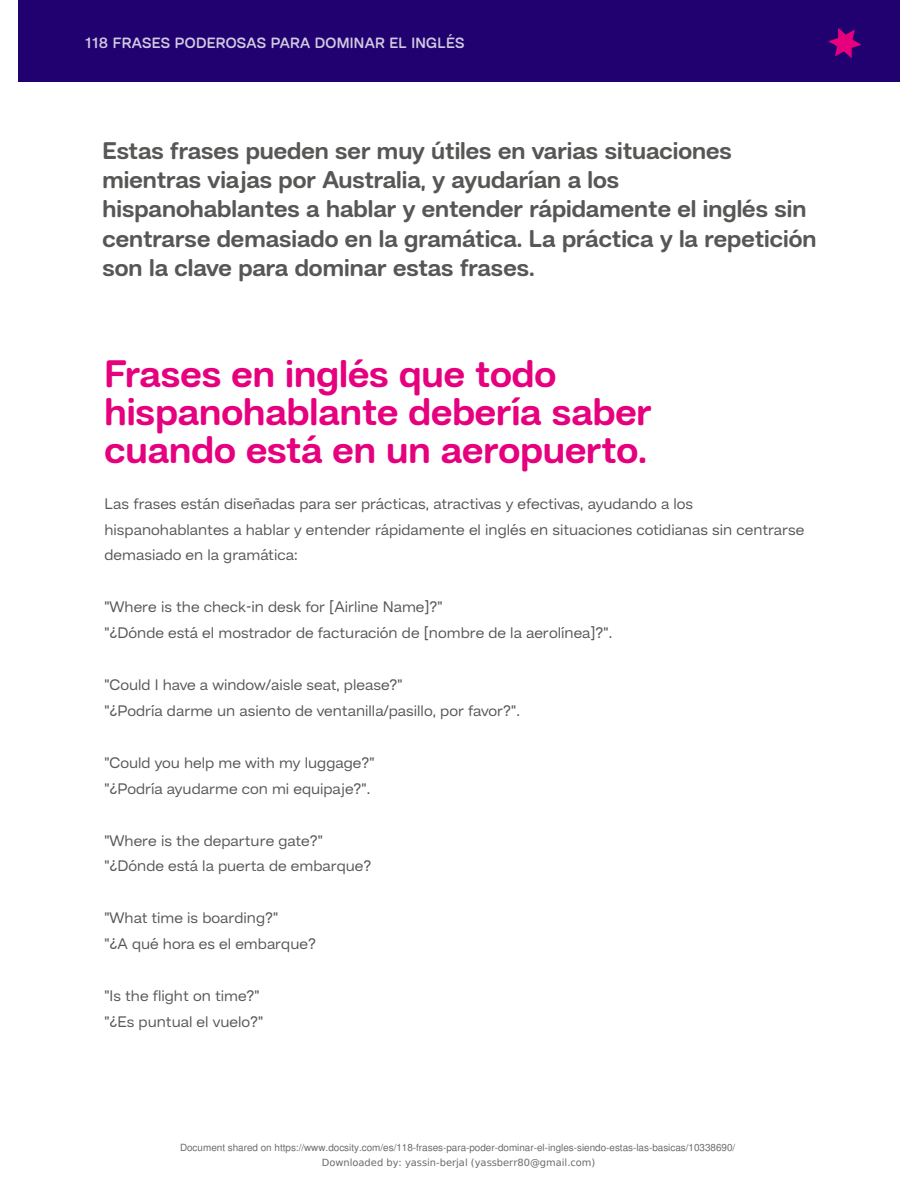
<style>
.page{position:relative;width:918px;height:1188px;background:#fff}
.page>*{position:absolute;margin:0;border:0;box-sizing:border-box;transform-origin:0 0}
.t1{font:700 38.85px/37.8px "Hando Soft";color:#e6007e}
.t2{font:700 24.45px/29.2px "Hando Soft";color:#575756}
.t3{font:15.9px/26px "Hando Soft";color:#575756}
.t4{font:600 15.15px "Hando Soft";letter-spacing:.02em;color:#fff}
.t5{font:9.9px "Nimbus Sans";color:#6b6b6b}
.t6{font:9.9px "DejaVu Sans";letter-spacing:.005em;color:#6b6b6b}
</style>
<div class="page">
<div style="left:18px;top:0;width:882px;height:82px;background:#210070"></div>
<svg style="left:828px;top:28px;width:34px;height:30px"></svg>
<p class="t4" style="left:85px;top:34px;width:381px">118 FRASES PODEROSAS PARA DOMINAR EL INGLÉS</p>
<p class="t2" style="left:102px;top:138px;width:716px">Estas frases pueden ser muy útiles en varias situaciones mientras viajas por Australia, y ayudarían a los hispanohablantes a hablar y entender rápidamente el inglés sin centrarse demasiado en la gramática. La práctica y la repetición son la clave para dominar estas frases.</p>
<h1 class="t1" style="left:104px;top:358px;width:549px">Frases en inglés que todo hispanohablante debería saber cuando está en un aeropuerto.</h1>
<p class="t3" style="left:104px;top:491px;width:702px">Las frases están diseñadas para ser prácticas, atractivas y efectivas, ayudando a los hispanohablantes a hablar y entender rápidamente el inglés en situaciones cotidianas sin centrarse demasiado en la gramática:</p>
<p class="t3" style="left:104px;top:595px;width:509px">"Where is the check-in desk for [Airline Name]?"<br>"¿Dónde está el mostrador de facturación de [nombre de la aerolínea]?".</p>
<p class="t3" style="left:104px;top:673px;width:417px">"Could I have a window/aisle seat, please?"<br>"¿Podría darme un asiento de ventanilla/pasillo, por favor?".</p>
<p class="t3" style="left:104px;top:750px;width:271px">"Could you help me with my luggage?" "¿Podría ayudarme con mi equipaje?".</p>
<p class="t3" style="left:104px;top:828px;width:269px">"Where is the departure gate?" "¿Dónde está la puerta de embarque?</p>
<p class="t3" style="left:104px;top:906px;width:213px">"What time is boarding?"<br>"¿A qué hora es el embarque?</p>
<p class="t3" style="left:104px;top:984px;width:160px">"Is the flight on time?" "¿Es puntual el vuelo?"</p>
<p class="t5" style="left:180px;top:1144px;width:557px">Document shared on https://www.docsity.com/es/118-frases-para-poder-dominar-el-ingles-siendo-estas-las-basicas/10338690/</p>
<p class="t6" style="left:322px;top:1157px;width:275px">Downloaded by: yassin-berjal (yassberr80@gmail.com)</p>
</div>
